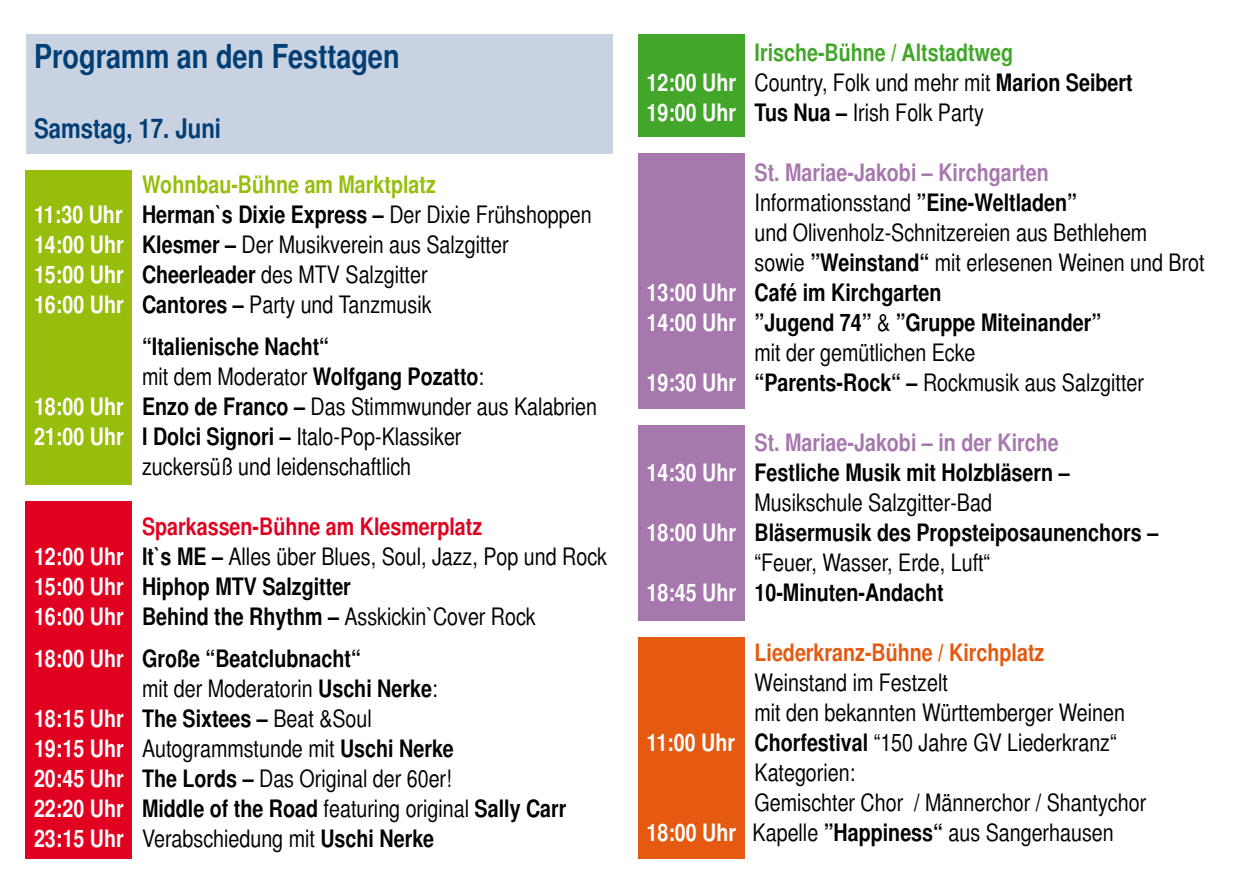
<style>
.page{position:relative;width:1259px;height:893px;background:#fff}
.page>*{position:absolute;margin:0;border:0;box-sizing:border-box;transform-origin:0 0}
.t1{font:700 33px "Sans Cond";color:#003e75}
.t2{font:700 27px "Sans Cond";color:#003e75}
.t3{font:24px/30px "Sans Cond";color:#000}
.t4{font:700 24px "Sans Cond";color:#000}
.t5{font:700 24px "Sans Cond";color:#a778ae}
.t6{font:700 24px "Sans Cond";color:#e55910}
.s1{font-weight:700;color:#97be0d}
.s2{font-weight:700;color:#fff}
.s3{font-weight:700}
.s4{font-weight:700;color:#e20020}
.s5{color:#fff}
.s6{font-weight:400}
.s7{font-weight:700;color:#42a62a}
</style>
<div class="page">
<div style="left:638px;top:34px;width:106px;height:102px;background:#42a62a"></div>
<div style="left:26px;top:34px;width:586px;height:119px;background:#c8d2e1"></div>
<div style="left:26px;top:170px;width:106px;height:315px;background:#97be0d"></div>
<div style="left:26px;top:502px;width:106px;height:357px;background:#e20020"></div>
<div style="left:638px;top:153px;width:106px;height:255px;background:#a778ae"></div>
<div style="left:638px;top:425px;width:106px;height:196px;background:#a778ae"></div>
<div style="left:638px;top:638px;width:106px;height:221px;background:#e55910"></div>
<h1 class="t1" style="left:34px;top:36px;width:367px">Programm an den Festtagen</h1>
<p class="t2" style="left:34px;top:112px;width:189px">Samstag, 17. Juni</p>
<p class="t3" style="left:34px;top:169px;width:559px;text-indent:108px"><span class="s1">Wohnbau-Bühne am Marktplatz<br></span><span class="s2">11:30 Uhr</span> <span class="s3">Herman`s Dixie Express –</span> Der Dixie Frühshoppen <span class="s2">14:00 Uhr</span> <span class="s3">Klesmer –</span> Der Musikverein aus Salzgitter<br><span class="s2">15:00 Uhr</span> <span class="s3">Cheerleader</span> des MTV Salzgitter<br><span class="s2">16:00 Uhr</span> <span class="s3">Cantores –</span> Party und Tanzmusik</p>
<p class="t4" style="left:142px;top:332px;width:189px">“Italienische Nacht“</p>
<p class="t3" style="left:142px;top:361px;width:343px">mit dem Moderator <span class="s3">Wolfgang Pozatto</span>:</p>
<p class="t3" style="left:34px;top:391px;width:564px"><span class="s2">18:00 Uhr</span> <span class="s3">Enzo de Franco –</span> Das Stimmwunder aus Kalabrien</p>
<p class="t3" style="left:34px;top:421px;width:429px"><span class="s2">21:00 Uhr</span> <span class="s3">I Dolci Signori –</span> Italo-Pop-Klassiker</p>
<p class="t3" style="left:142px;top:451px;width:271px">zuckersüß und leidenschaftlich</p>
<p class="t3" style="left:34px;top:511px;width:574px;text-indent:108px"><span class="s4">Sparkassen-Bühne am Klesmerplatz<br></span><span class="s2">12:00 Uhr</span> <span class="s3">It`s ME –</span> Alles über Blues, Soul, Jazz, Pop und Rock <span class="s2">15:00 Uhr</span> <span class="s3">Hiphop MTV Salzgitter<br></span><span class="s2">16:00 Uhr</span> <span class="s3">Behind the Rhythm –</span> Asskickin`Cover Rock</p>
<p class="t4" style="left:34px;top:644px;width:328px"><span class="s5">18:00 Uhr</span> Große “Beatclubnacht“</p>
<p class="t3" style="left:142px;top:673px;width:297px">mit der Moderatorin <span class="s3">Uschi Nerke</span>:</p>
<p class="t4" style="left:34px;top:704px;width:339px"><span class="s5">18:15 Uhr</span> The Sixtees – <span class="s6">Beat &amp;Soul</span></p>
<p class="t3" style="left:34px;top:733px;width:421px"><span class="s2">19:15 Uhr</span> Autogrammstunde mit <span class="s3">Uschi Nerke</span></p>
<p class="t3" style="left:34px;top:763px;width:419px"><span class="s2">20:45 Uhr</span> <span class="s3">The Lords –</span> Das Original der 60er!</p>
<p class="t4" style="left:34px;top:794px;width:534px"><span class="s5">22:20 Uhr</span> Middle of the Road <span class="s6">featuring original</span> Sally Carr</p>
<p class="t3" style="left:34px;top:823px;width:402px"><span class="s2">23:15 Uhr</span> Verabschiedung mit <span class="s3">Uschi Nerke</span></p>
<p class="t3" style="left:646px;top:38px;width:488px;text-indent:108px"><span class="s7">Irische-Bühne / Altstadtweg<br></span><span class="s2">12:00 Uhr</span> Country, Folk und mehr mit <span class="s3">Marion Seibert<br></span><span class="s2">19:00 Uhr</span> <span class="s3">Tus Nua –</span> Irish Folk Party</p>
<p class="t5" style="left:754px;top:158px;width:296px">St. Mariae-Jakobi – Kirchgarten</p>
<p class="t3" style="left:754px;top:188px;width:324px">Informationsstand <span class="s3">”Eine-Weltladen”</span></p>
<p class="t3" style="left:754px;top:218px;width:394px">und Olivenholz-Schnitzereien aus Bethlehem</p>
<p class="t3" style="left:754px;top:248px;width:451px">sowie <span class="s3">”Weinstand“</span> mit erlesenen Weinen und Brot</p>
<p class="t4" style="left:646px;top:278px;width:297px"><span class="s5">13:00 Uhr</span> Café im Kirchgarten</p>
<p class="t4" style="left:646px;top:308px;width:456px"><span class="s5">14:00 Uhr</span> ”Jugend 74” <span class="s6">&amp;</span> ”Gruppe Miteinander”</p>
<p class="t3" style="left:754px;top:338px;width:222px">mit der gemütlichen Ecke</p>
<p class="t3" style="left:646px;top:368px;width:499px"><span class="s2">19:30 Uhr</span> <span class="s3">“Parents-Rock“ –</span> Rockmusik aus Salzgitter</p>
<p class="t5" style="left:754px;top:428px;width:306px">St. Mariae-Jakobi – in der Kirche</p>
<p class="t4" style="left:646px;top:458px;width:425px"><span class="s5">14:30 Uhr</span> Festliche Musik mit Holzbläsern –</p>
<p class="t3" style="left:754px;top:488px;width:239px">Musikschule Salzgitter-Bad</p>
<p class="t4" style="left:646px;top:518px;width:513px"><span class="s5">18:00 Uhr</span> Bläsermusik des Propsteiposaunenchors –</p>
<p class="t3" style="left:754px;top:548px;width:237px">“Feuer, Wasser, Erde, Luft“</p>
<p class="t4" style="left:646px;top:578px;width:299px"><span class="s5">18:45 Uhr</span> 10-Minuten-Andacht</p>
<p class="t6" style="left:754px;top:638px;width:291px">Liederkranz-Bühne / Kirchplatz</p>
<p class="t3" style="left:754px;top:668px;width:195px">Weinstand im Festzelt</p>
<p class="t3" style="left:754px;top:698px;width:372px">mit den bekannten Württemberger Weinen</p>
<p class="t3" style="left:646px;top:728px;width:472px"><span class="s2">11:00 Uhr</span> <span class="s3">Chorfestival</span> “150 Jahre GV Liederkranz“</p>
<p class="t3" style="left:754px;top:758px;width:102px">Kategorien:</p>
<p class="t3" style="left:754px;top:788px;width:393px">Gemischter Chor / Männerchor / Shantychor</p>
<p class="t3" style="left:646px;top:818px;width:469px"><span class="s2">18:00 Uhr</span> Kapelle <span class="s3">”Happiness“</span> aus Sangerhausen</p>
</div>
